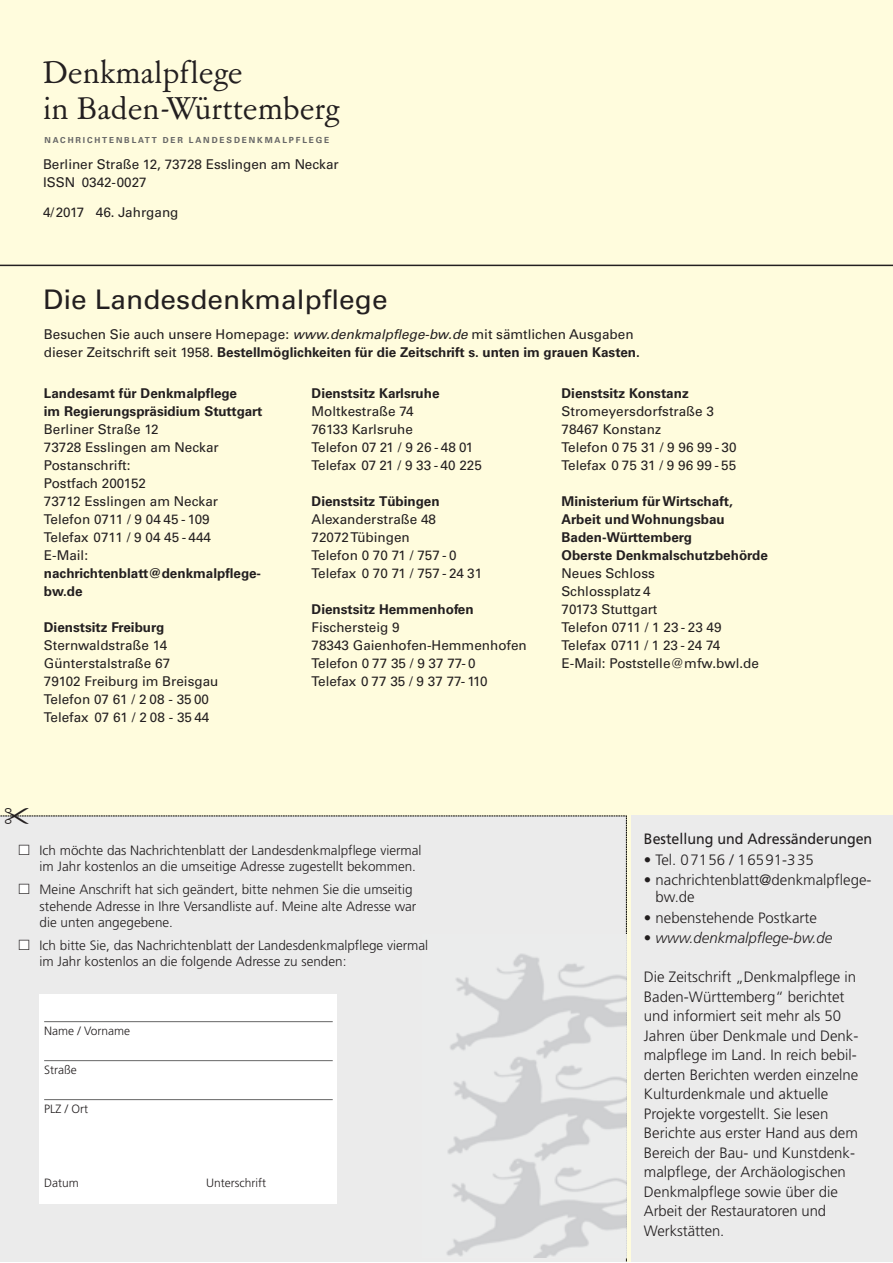
<style>
.page{position:relative;width:893px;height:1263px;background:#fff}
.page>*{position:absolute;margin:0;border:0;box-sizing:border-box;transform-origin:0 0}
.t1{font:35.4px/36.2px "Garamont Amst SB";color:#231f20}
.t2{font:27px "Univers Com 55 Roman";letter-spacing:.005em;color:#231f20;scale:1.04 1}
.t3{font:300 15px/19.5px "Frutiger";color:#231f20}
.t4{font:15px "Frutiger";color:#231f20;scale:.95 1}
.t5{font:italic 300 15px "Frutiger";color:#231f20}
.t6{font:13.5px/18px "Univers Com 55 Roman";color:#231f20}
.t7{font:700 13.5px/18px "Univers Com 65";color:#231f20}
.t8{font:300 13.5px/16.5px "Frutiger";color:#231f20}
.t9{font:300 12px "Frutiger";color:#231f20}
.t10{font:700 8.25px "Univers Com 65";letter-spacing:.225em;color:#666}
.s1{font-size:8.4px}
.s2{font-family:"Univers Com 55";font-style:italic}
.s3{font-family:"Univers Com 55 Roman";font-weight:400}
.s4{font-family:"European Pi Three";font-weight:400;color:#fff}
.s5{font-style:normal}
</style>
<div class="page">
<div style="left:0;top:0;width:892px;height:1262px;background:#fffcdd"></div>
<div style="left:631px;top:816px;width:261px;height:446px;background:#ebebeb"></div>
<hr style="left:0;top:265px;width:892px;height:1px;background:#231f20">
<svg style="left:0;top:815px;width:627px;height:447px;background:#ececec"></svg>
<h1 class="t1" style="left:43px;top:56px;width:298px">Denkmalpflege<br>in Baden-Württemberg</h1>
<p class="t10" style="left:45px;top:137px;width:286px">NACHRICHTENBLATT DER <span class="s1">LANDESDENKMALPFLEGE</span></p>
<p class="t6" style="left:43px;top:157px;width:297px">Berliner Straße 12, 73728 Esslingen am Neckar<br>ISSN 0342-0027</p>
<p class="t6" style="left:43px;top:205px;width:137px">4/2017 46. Jahrgang</p>
<h2 class="t2" style="left:43px;top:289px;width:333px">Die Landesdenkmalpflege</h2>
<p class="t6" style="left:44px;top:327px;width:591px">Besuchen Sie auch unsere Homepage: <span class="s2">www.denkmalpflege-bw.de</span> mit sämtlichen Ausgaben</p>
<p class="t7" style="left:44px;top:345px;width:597px"><span class="s3">dieser Zeitschrift seit 1958.</span> Bestellmöglichkeiten für die Zeitschrift s. unten im grauen Kasten.</p>
<p class="t7" style="left:44px;top:385px;width:220px">Landesamt für Denkmalpflege<br>im Regierungspräsidium Stuttgart</p>
<p class="t6" style="left:44px;top:421px;width:176px">Berliner Straße 12<br>73728 Esslingen am Neckar<br>Postanschrift:<br>Postfach 200152<br>73712 Esslingen am Neckar<br>Telefon 0711 / 9 04 45 - 109<br>Telefax 0711 / 9 04 45 - 444<br>E-Mail:</p>
<p class="t7" style="left:44px;top:565px;width:219px">nachrichtenblatt@denkmalpflege&shy;bw.de</p>
<p class="t7" style="left:44px;top:619px;width:122px">Dienstsitz Freiburg</p>
<p class="t6" style="left:44px;top:637px;width:176px">Sternwaldstraße 14<br>Günterstalstraße 67<br>79102 Freiburg im Breisgau<br>Telefon 07 61 / 2 08 - 35 00<br>Telefax 07 61 / 2 08 - 35 44</p>
<p class="t7" style="left:312px;top:385px;width:129px">Dienstsitz Karlsruhe</p>
<p class="t6" style="left:312px;top:403px;width:172px">Moltkestraße 74<br>76133 Karlsruhe<br>Telefon 07 21 / 9 26 - 48 01<br>Telefax 07 21 / 9 33 - 40 225</p>
<p class="t7" style="left:312px;top:493px;width:130px">Dienstsitz Tübingen</p>
<p class="t6" style="left:312px;top:511px;width:172px">Alexanderstraße 48<br>72072 Tübingen<br>Telefon 0 70 71 / 757 - 0<br>Telefax 0 70 71 / 757 - 24 31</p>
<p class="t7" style="left:312px;top:601px;width:164px">Dienstsitz Hemmenhofen</p>
<p class="t6" style="left:312px;top:619px;width:217px">Fischersteig 9<br>78343 Gaienhofen-Hemmenhofen<br>Telefon 0 77 35 / 9 37 77- 0<br>Telefax 0 77 35 / 9 37 77- 110</p>
<p class="t7" style="left:561px;top:385px;width:129px">Dienstsitz Konstanz</p>
<p class="t6" style="left:561px;top:403px;width:177px">Stromeyersdorfstraße 3<br>78467 Konstanz<br>Telefon 0 75 31 / 9 96 99 - 30<br>Telefax 0 75 31 / 9 96 99 - 55</p>
<p class="t7" style="left:561px;top:493px;width:208px">Ministerium für Wirtschaft,<br>Arbeit und Wohnungsbau<br>Baden-Württemberg<br>Oberste Denkmalschutzbehörde</p>
<p class="t6" style="left:561px;top:565px;width:199px">Neues Schloss<br>Schlossplatz 4<br>70173 Stuttgart<br>Telefon 0711 / 1 23 - 23 49<br>Telefax 0711 / 1 23 - 24 74<br>E-Mail: Poststelle@mfw.bwl.de</p>
<p class="t8" style="left:40px;top:843px;width:383px;text-indent:-21px"><span class="s4">-</span> Ich möchte das Nachrichtenblatt der Landesdenkmalpflege viermal im Jahr kostenlos an die umseitige Adresse zugestellt bekommen.</p>
<p class="t8" style="left:40px;top:882px;width:378px;text-indent:-21px"><span class="s4">-</span> Meine Anschrift hat sich geändert, bitte nehmen Sie die umseitig stehende Adresse in Ihre Versandliste auf. Meine alte Adresse war die unten angegebene.</p>
<p class="t8" style="left:40px;top:938px;width:390px;text-indent:-21px"><span class="s4">-</span> Ich bitte Sie, das Nachrichtenblatt der Landesdenkmalpflege viermal im Jahr kostenlos an die folgende Adresse zu senden:</p>
<p class="t9" style="left:44px;top:1026px;width:88px">Name / Vorname</p>
<p class="t9" style="left:44px;top:1065px;width:34px">Straße</p>
<p class="t9" style="left:44px;top:1104px;width:45px">PLZ / Ort</p>
<p class="t9" style="left:44px;top:1178px;width:36px">Datum</p>
<p class="t9" style="left:206px;top:1178px;width:61px">Unterschrift</p>
<p class="t4" style="left:644px;top:833px;width:242px">Bestellung und Adressänderungen</p>
<p class="t3" style="left:644px;top:851px;width:171px">• Tel. 07156 / 16591-335</p>
<p class="t3" style="left:655px;top:873px;width:217px;line-height:16.5px;text-indent:-12px">• nachrichtenblatt@denkmalpflege&shy;bw.de</p>
<p class="t3" style="left:644px;top:909px;width:175px">• nebenstehende Postkarte</p>
<p class="t5" style="left:644px;top:932px;width:190px"><span class="s5">•</span> www.denkmalpflege-bw.de</p>
<p class="t3" style="left:644px;top:969px;width:216px">Die Zeitschrift „Denkmalpflege in<br>Baden-Württemberg“ berichtet und informiert seit mehr als 50<br>Jahren über Denkmale und Denk - malpflege im Land. In reich bebil&shy;derten Berichten werden einzelne<br>Kulturdenkmale und aktuelle<br>Projekte vor gestellt. Sie lesen<br>Berichte aus erster Hand aus dem<br>Bereich der Bau- und Kunstdenk&shy;malpflege, der Archäolo gischen<br>Denkmalpflege sowie über die<br>Arbeit der Re s tauratoren und<br>Werk stätten.</p>
</div>
